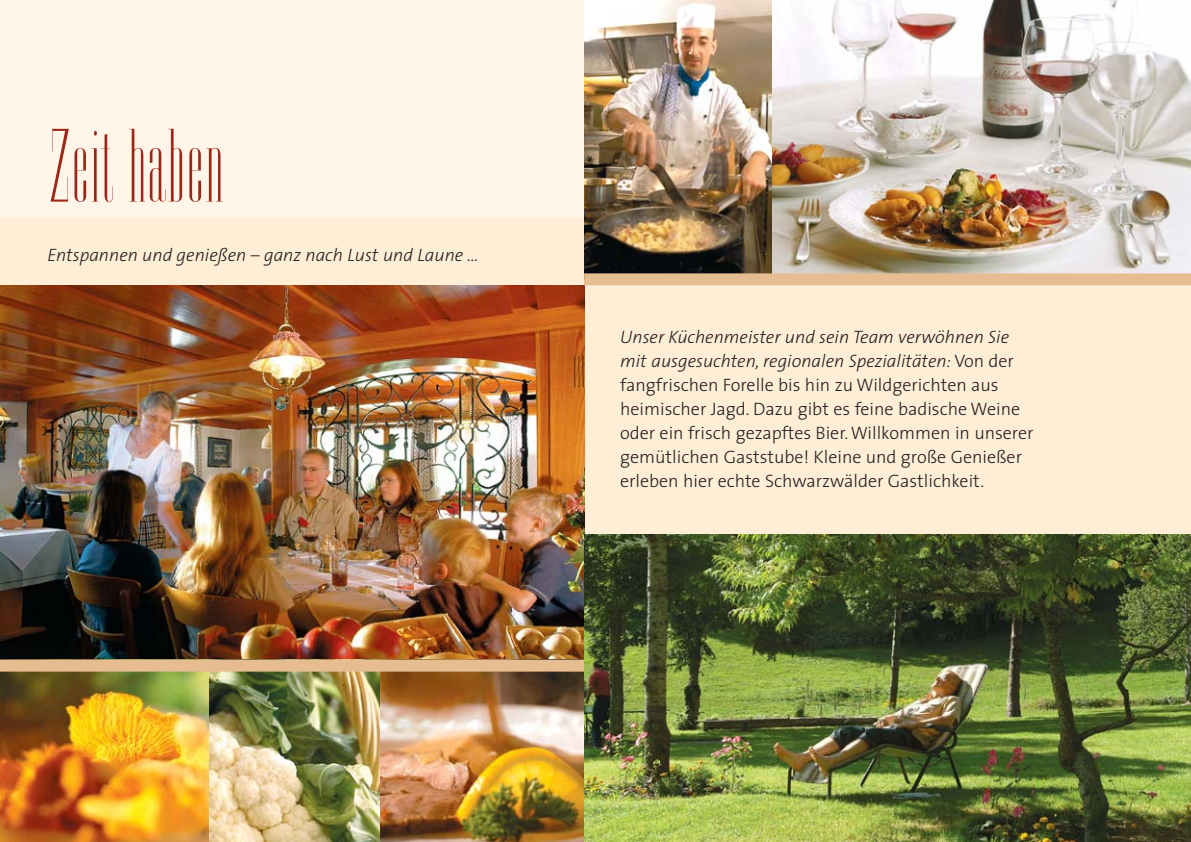
<style>
.page{position:relative;width:1191px;height:842px;background:#fff5e8}
.page>*{position:absolute;margin:0;border:0;box-sizing:border-box;transform-origin:0 0}
.t1{font:104px "Ransahof";color:#9e2618}
.t2{font:300 18px/24px "The Sans SN";color:#231f20}
.t3{font:italic 300 18px "The Sans SN";color:#231f20}
.s1{font-style:italic}
</style>
<div class="page">
<div style="left:0;top:217px;width:1191px;height:579px;background:#ffeed6"></div>
<img style="left:771px;top:0;width:420px;height:273px">
<img style="left:584px;top:0;width:187px;height:273px">
<img style="left:0;top:285px;width:584px;height:375px">
<img style="left:380px;top:672px;width:204px;height:170px">
<img style="left:0;top:672px;width:210px;height:170px">
<img style="left:210px;top:672px;width:170px;height:170px">
<div style="left:0;top:660px;width:584px;height:12px;background:#e5bd91"></div>
<img style="left:584px;top:535px;width:607px;height:307px">
<div style="left:584px;top:273px;width:607px;height:12px;background:#e5bd91"></div>
<h1 class="t1" style="left:49px;top:129px;width:178px">Zeit haben</h1>
<p class="t3" style="left:47px;top:248px;width:433px">Entspannen und genießen – ganz nach Lust und Laune ...</p>
<p class="t2" style="left:620px;top:327px;width:415px"><span class="s1">Unser Küchenmeister und sein Team verwöhnen Sie mit ausgesuchten, regionalen Spezialitäten:</span> Von der fangfrischen Forelle bis hin zu Wildgerichten aus heimischer Jagd. Dazu gibt es feine badische Weine oder ein frisch gezapftes Bier. Willkommen in unserer gemütlichen Gaststube! Kleine und große Genießer erleben hier echte Schwarzwälder Gastlichkeit.</p>
</div>
